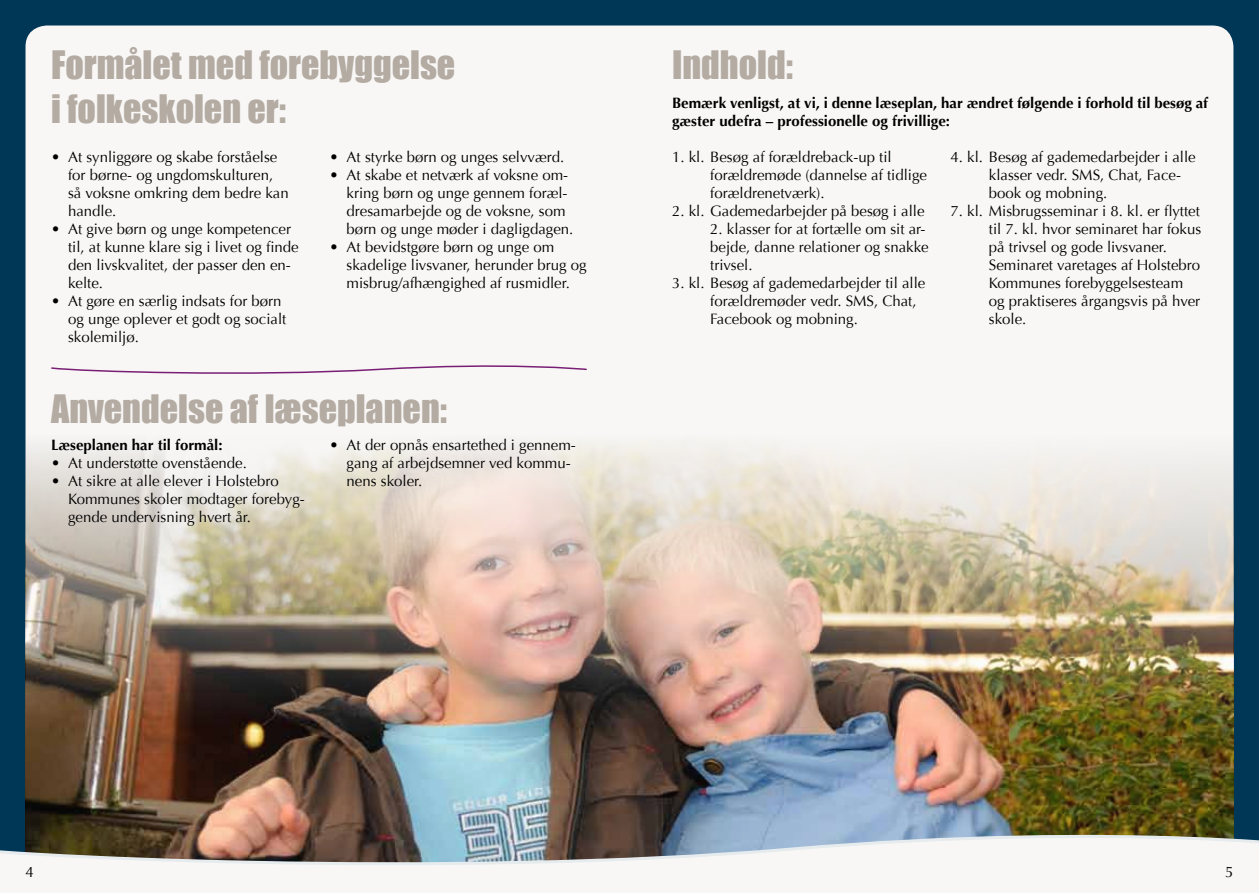
<style>
.page{position:relative;width:1259px;height:893px;background:#003656}
.page>*{position:absolute;margin:0;border:0;box-sizing:border-box;transform-origin:0 0}
.t1{font:36px/43.2px "Impact";color:#b4aba2}
.t2{font:15px/18px "Optima";color:#000}
.t3{font:700 15px/18px "Optima";color:#000}
</style>
<div class="page">
<div style="left:26px;top:26px;width:1207px;height:409px;background:#f8f7f6"></div>
<img style="left:26px;top:435px;width:1207px;height:385px">
<img style="left:0;top:820px;width:1259px;height:73px">
<svg style="left:50px;top:362px;width:538px;height:16px;background:#ece2e9"></svg>
<h1 class="t1" style="left:51px;top:44px;width:406px">Formålet med forebyggelse i folkeskolen er:</h1>
<p class="t2" style="left:68px;top:148px;width:222px;text-indent:-17px">• At synliggøre og skabe forståelse for børne- og ungdomskulturen, så voksne omkring dem bedre kan handle.</p>
<p class="t2" style="left:68px;top:220px;width:232px;text-indent:-17px">• At give børn og unge kompetencer til, at kunne klare sig i livet og finde den livskvalitet, der passer den en&shy;kelte.</p>
<p class="t2" style="left:68px;top:292px;width:220px;text-indent:-17px">• At gøre en særlig indsats for børn og unge oplever et godt og socialt skolemiljø.</p>
<p class="t2" style="left:330px;top:148px;width:236px">• At styrke børn og unges selvværd.</p>
<p class="t2" style="left:347px;top:166px;width:228px;text-indent:-17px">• At skabe et netværk af voksne om&shy;kring børn og unge gennem foræl&shy;dresamarbejde og de voksne, som børn og unge møder i dagligdagen.</p>
<p class="t2" style="left:347px;top:238px;width:241px;text-indent:-17px">• At bevidstgøre børn og unge om skadelige livsvaner, herunder brug og misbrug/afhængighed af rusmidler.</p>
<h1 class="t1" style="left:51px;top:387px;width:397px">Anvendelse af læseplanen:</h1>
<p class="t3" style="left:51px;top:436px;width:173px">Læseplanen har til formål:</p>
<p class="t2" style="left:51px;top:454px;width:197px">• At understøtte ovenstående.</p>
<p class="t2" style="left:68px;top:472px;width:238px;text-indent:-17px">• At sikre at alle elever i Holstebro<br>Kommunes skoler modtager forebyg&shy;gende undervisning hvert år.</p>
<p class="t2" style="left:347px;top:436px;width:231px;text-indent:-17px">• At der opnås ensartethed i gennem&shy;gang af arbejdsemner ved kommu&shy;nens skoler.</p>
<h1 class="t1" style="left:672px;top:44px;width:123px">Indhold:</h1>
<p class="t3" style="left:672px;top:94px;width:537px">Bemærk venligst, at vi, i denne læseplan, har ændret følgende i forhold til besøg af gæster udefra – professionelle og frivillige:</p>
<p class="t2" style="left:710px;top:148px;width:218px;text-indent:-38px">1. kl. Besøg af forældreback-up til forældremøde (dannelse af tidlige forældrenetværk).</p>
<p class="t2" style="left:672px;top:202px;width:254px">2. kl. Gademedarbejder på besøg i alle</p>
<p class="t2" style="left:710px;top:220px;width:220px">2. klasser for at fortælle om sit ar&shy;bejde, danne relationer og snakke trivsel.</p>
<p class="t2" style="left:710px;top:274px;width:217px;text-indent:-38px">3. kl. Besøg af gademedarbejder til alle forældremøder vedr. SMS, Chat,<br>Facebook og mobning.</p>
<p class="t2" style="left:989px;top:148px;width:208px;text-indent:-38px">4. kl. Besøg af gademedarbejder i alle klasser vedr. SMS, Chat, Face&shy;book og mobning.</p>
<p class="t2" style="left:989px;top:202px;width:214px;text-indent:-38px">7. kl. Misbrugsseminar i 8. kl. er flyttet til 7. kl. hvor seminaret har fokus på trivsel og gode livsvaner.<br>Seminaret varetages af Holstebro<br>Kommunes forebyggelsesteam og praktiseres årgangsvis på hver skole.</p>
<p class="t2" style="left:26px;top:863px;width:10px">4</p>
<p class="t2" style="left:1225px;top:863px;width:10px">5</p>
</div>
